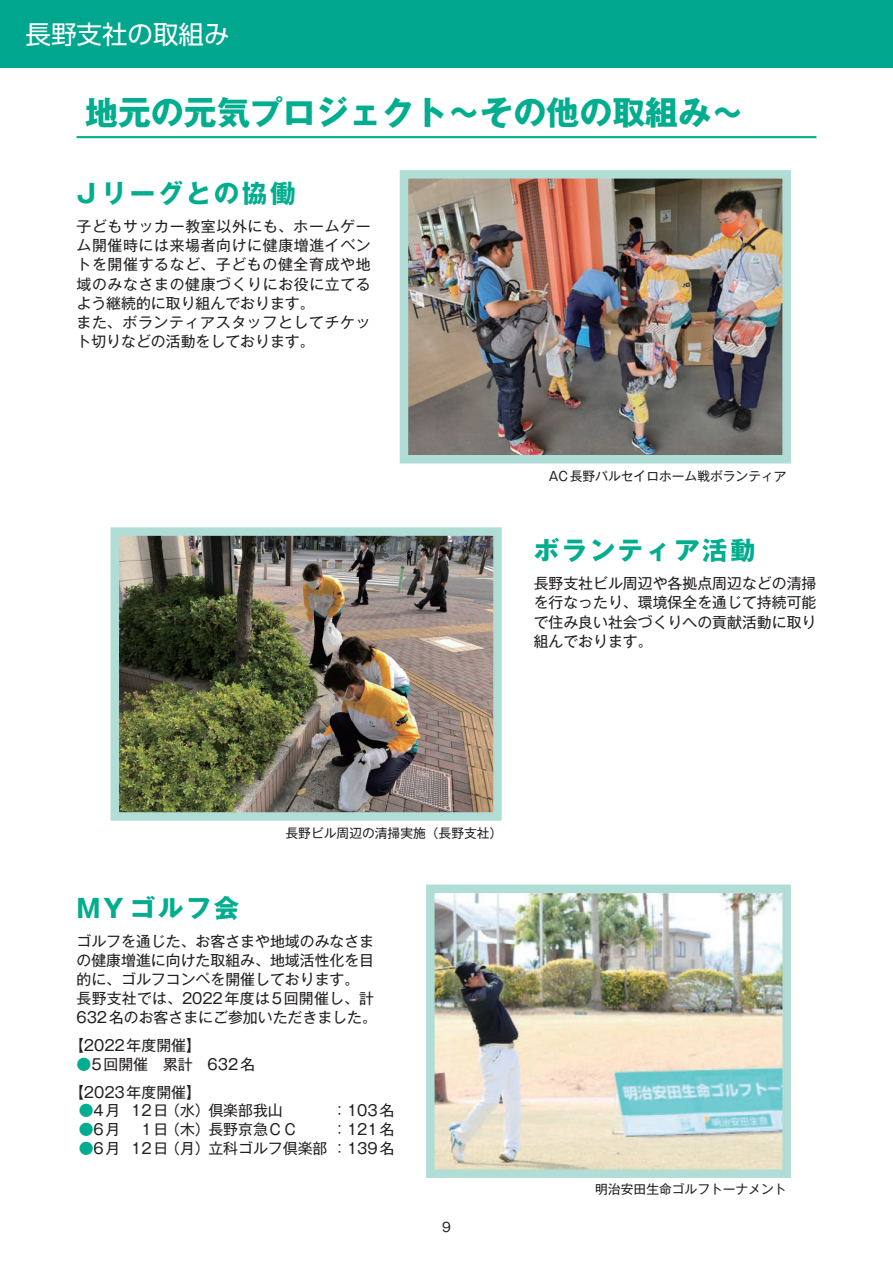
<style>
.page{position:relative;width:893px;height:1263px;background:#fff}
.page>*{position:absolute;margin:0;border:0;box-sizing:border-box;transform-origin:0 0}
.t1{font:33px "Gothic MB101 Pr 6 Bold 90 pv RKSJ H";color:#00ad8e}
.t2{font:25.5px "Gothic MB101 Pr 6 Bold 90 pv RKSJ H";letter-spacing:.1em;color:#00ad8e}
.t3{font:25.5px "UD Shin Go Pro Regular 90 pv RKSJ H";color:#fff}
.t4{font:14.85px/19.2px "Gothic MB101 Pr 6 Regular 90 pv RKSJ H";color:#231f20}
.t5{font:14.85px/19.2px "Gothic MB101 Pr 6 Regular 90 pv RKSJ H";letter-spacing:.045em;color:#231f20}
.t6{font:12.75px "Gothic MB101 Pr 6 Regular 90 pv RKSJ H";color:#231f20}
.s1{color:#00ad8e}
</style>
<div class="page">
<div style="left:0;top:0;width:893px;height:68px;background:#00a78e"></div>
<hr style="left:77px;top:136px;width:739px;height:2px;background:#00ad8e">
<img style="left:399px;top:170px;width:392px;height:294px">
<img style="left:426px;top:884px;width:365px;height:294px">
<img style="left:110px;top:527px;width:392px;height:294px">
<h2 class="t3" style="left:26px;top:25px;width:206px">長野支社の取組み</h2>
<h1 class="t1" style="left:85px;top:100px;width:661px">地元の元気プロジェクト～その他の取組み～</h1>
<h2 class="t2" style="left:77px;top:184px;width:220px">Jリーグとの協働</h2>
<p class="t5" style="left:77px;top:219px;width:296px">子どもサッカー教室以外にも、ホームゲーム開催時には来場者向けに健康増進イベントを開催するなど、子どもの健全育成や地域のみなさまの健康づくりにお役に立てるよう継続的に取り組んでおります。<br>また、ボランティアスタッフとしてチケット切りなどの活動をしております。</p>
<p class="t6" style="left:549px;top:471px;width:239px">AC長野パルセイロホーム戦ボランティア</p>
<h2 class="t2" style="left:534px;top:541px;width:223px">ボランティア活動</h2>
<p class="t4" style="left:534px;top:576px;width:284px;text-align:justify">長野支社ビル周辺や各拠点周辺などの清掃を行なったり、環境保全を通じて持続可能で住み良い社会づくりへの貢献活動に取り組んでおります。</p>
<p class="t6" style="left:286px;top:828px;width:218px">長野ビル周辺の清掃実施（長野支社）</p>
<h2 class="t2" style="left:77px;top:898px;width:164px">MYゴルフ会</h2>
<p class="t4" style="left:77px;top:933px;width:302px">ゴルフを通じた、お客さまや地域のみなさまの健康増進に向けた取組み、地域活性化を目的に、ゴルフコンペを開催しております。長野支社では、2022年度は5回開催し、計<br>632名のお客さまにご参加いただきました。</p>
<p class="t4" style="left:69px;top:1037px;width:133px">【2022年度開催】</p>
<p class="t4" style="left:69px;top:1052px;width:187px;line-height:27.6px;text-indent:7px"><span class="s1">●</span>5回開催　累計　632名【2023年度開催】</p>
<p class="t4" style="left:79px;top:1103px;width:206px"><span class="s1">●</span>4月 12日（水）倶楽部我山</p>
<p class="t4" style="left:332px;top:1103px;width:64px">：103名</p>
<p class="t4" style="left:79px;top:1122px;width:43px"><span class="s1">●</span>6月</p>
<p class="t4" style="left:141px;top:1122px;width:158px">1日（木）長野京急ＣＣ</p>
<p class="t4" style="left:332px;top:1122px;width:64px">：121名</p>
<p class="t4" style="left:79px;top:1141px;width:317px"><span class="s1">●</span>6月 12日（月）立科ゴルフ倶楽部：139名</p>
<p class="t6" style="left:442px;top:1222px;width:10px">9</p>
<p class="t6" style="left:595px;top:1185px;width:193px">明治安田生命ゴルフトーナメント</p>
</div>
